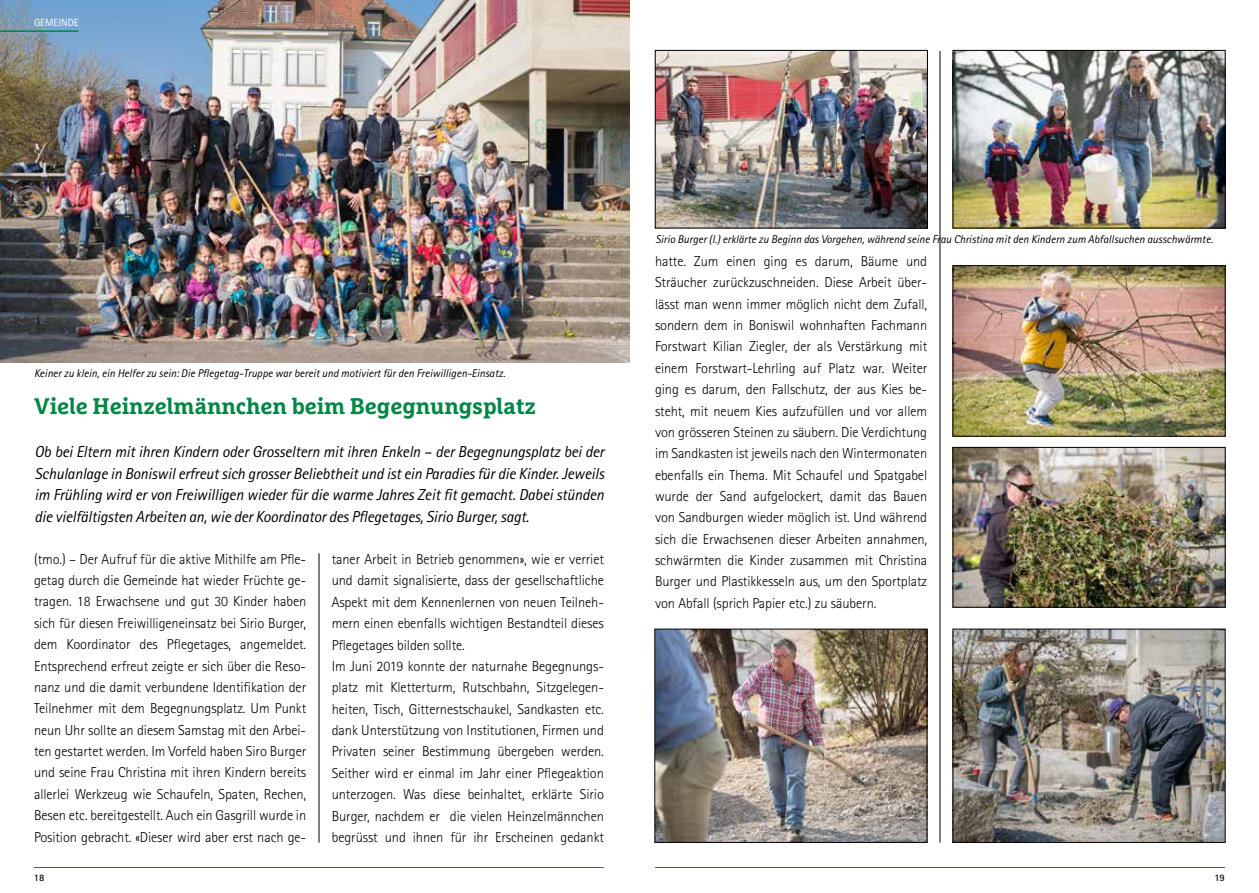
<style>
.page{position:relative;width:1259px;height:893px;background:#fff}
.page>*{position:absolute;margin:0;border:0;box-sizing:border-box;transform-origin:0 0}
.t1{font:700 22.5px "Marselis Slab Pro";letter-spacing:-.01em;color:#008645}
.t2{font:italic 15.9px/21.3px "Rotis Sans Serif Std";letter-spacing:-.01em;color:#000;text-align:justify}
.t3{font:300 14.4px/21.3px "Rotis Sans Serif Std";letter-spacing:-.005em;color:#000;text-align:justify}
.t4{font:italic 11.25px "Rotis Sans Serif Std";color:#000}
.t5{font:10.5px "Rotis Sans Serif Std";color:#fff}
.t6{font:700 9.9px "Rotis Sans Serif Std";color:#000}
</style>
<div class="page">
<img style="left:0;top:0;width:629px;height:362px">
<img style="left:954px;top:631px;width:269px;height:210px">
<div style="left:952px;top:629px;width:273px;height:214px;border:1px solid #000"></div>
<img style="left:954px;top:449px;width:269px;height:156px">
<div style="left:952px;top:447px;width:273px;height:160px;border:1px solid #000"></div>
<img style="left:954px;top:267px;width:269px;height:167px">
<div style="left:952px;top:265px;width:273px;height:171px;border:1px solid #000"></div>
<img style="left:954px;top:52px;width:269px;height:174px">
<div style="left:952px;top:50px;width:273px;height:178px;border:1px solid #000"></div>
<img style="left:657px;top:52px;width:268px;height:174px">
<div style="left:655px;top:50px;width:272px;height:178px;border:1px solid #000"></div>
<img style="left:656px;top:631px;width:269px;height:210px">
<div style="left:654px;top:629px;width:273px;height:214px;border:1px solid #000"></div>
<hr style="left:655px;top:867px;width:570px;height:1px;background:#008645">
<hr style="left:0;top:30px;width:79px;height:2px;background:#008645">
<hr style="left:34px;top:867px;width:570px;height:1px;background:#008645">
<hr style="left:939px;top:51px;width:1px;height:792px;background:#000">
<hr style="left:319px;top:553px;width:1px;height:290px;background:#000">
<p class="t5" style="left:34px;top:16px;width:46px">GEMEINDE</p>
<p class="t4" style="left:34px;top:366px;width:473px">Keiner zu klein, ein Helfer zu sein: Die Pflegetag-Truppe war bereit und motiviert für den Freiwilligen-Einsatz.</p>
<h1 class="t1" style="left:34px;top:392px;width:503px">Viele Heinzelmännchen beim Begegnungsplatz</h1>
<p class="t2" style="left:35px;top:441px;width:571px">Ob bei Eltern mit ihren Kindern oder Grosseltern mit ihren Enkeln – der Begegnungsplatz bei der Schulanlage in Boniswil erfreut sich grosser Beliebtheit und ist ein Paradies für die Kinder. Jeweils im Frühling wird er von Freiwilligen wieder für die warme Jahres Zeit fit gemacht. Dabei stünden die vielfältigsten Arbeiten an, wie der Koordinator des Pflegetages, Sirio Burger, sagt.</p>
<p class="t3" style="left:34px;top:548px;width:274px">(tmo.) – Der Aufruf für die aktive Mithilfe am Pfle&shy;getag durch die Gemeinde hat wieder Früchte ge&shy;tragen. 18 Erwachsene und gut 30 Kinder haben sich für diesen Freiwilligeneinsatz bei Sirio Burger, dem Koordinator des Pflegetages, angemeldet.<br>Entsprechend erfreut zeigte er sich über die Reso&shy;nanz und die damit verbundene Identifikation der Teilnehmer mit dem Begegnungsplatz. Um Punkt neun Uhr sollte an diesem Samstag mit den Arbei&shy;ten gestartet werden. Im Vorfeld haben Siro Burger und seine Frau Christina mit ihren Kindern bereits allerlei Werkzeug wie Schaufeln, Spaten, Rechen, Besen etc. bereitgestellt. Auch ein Gasgrill wurde in Position gebracht. «Dieser wird aber erst nach ge-</p>
<p class="t6" style="left:34px;top:871px;width:12px">18</p>
<p class="t3" style="left:332px;top:549px;width:274px;text-align:left">taner Arbeit in Betrieb genommen», wie er verriet und damit signalisierte, dass der gesellschaftliche Aspekt mit dem Kennenlernen von neuen Teilneh&shy;mern einen ebenfalls wichtigen Bestandteil dieses Pflegetages bilden sollte.<br>Im Juni 2019 konnte der naturnahe Begegnungs&shy;platz mit Kletterturm, Rutschbahn, Sitzgelegen&shy;heiten, Tisch, Gitternestschaukel, Sandkasten etc. dank Unterstützung von Institutionen, Firmen und Privaten seiner Bestimmung übergeben werden.<br>Seither wird er einmal im Jahr einer Pflegeaktion unterzogen. Was diese beinhaltet, erklärte Sirio Burger, nachdem er die vielen Heinzelmännchen begrüsst und ihnen für ihr Erscheinen gedankt</p>
<p class="t4" style="left:655px;top:232px;width:559px">Sirio Burger (l.) erklärte zu Beginn das Vorgehen, während seine Frau Christina mit den Kindern zum Abfallsuchen ausschwärmte.</p>
<p class="t3" style="left:655px;top:251px;width:274px">hatte. Zum einen ging es darum, Bäume und Sträucher zurückzuschneiden. Diese Arbeit über&shy;lässt man wenn immer möglich nicht dem Zufall, sondern dem in Boniswil wohnhaften Fachmann Forstwart Kilian Ziegler, der als Verstärkung mit einem Forstwart-Lehrling auf Platz war. Weiter ging es darum, den Fallschutz, der aus Kies be&shy;steht, mit neuem Kies aufzufüllen und vor allem von grösseren Steinen zu säubern. Die Verdichtung im Sandkasten ist jeweils nach den Wintermonaten ebenfalls ein Thema. Mit Schaufel und Spatgabel wurde der Sand aufgelockert, damit das Bauen von Sandburgen wieder möglich ist. Und während sich die Erwachsenen dieser Arbeiten annahmen, schwärmten die Kinder zusammen mit Christina Burger und Plastikkesseln aus, um den Sportplatz von Abfall (sprich Papier etc.) zu säubern.</p>
<p class="t6" style="left:1214px;top:871px;width:12px">19</p>
</div>
